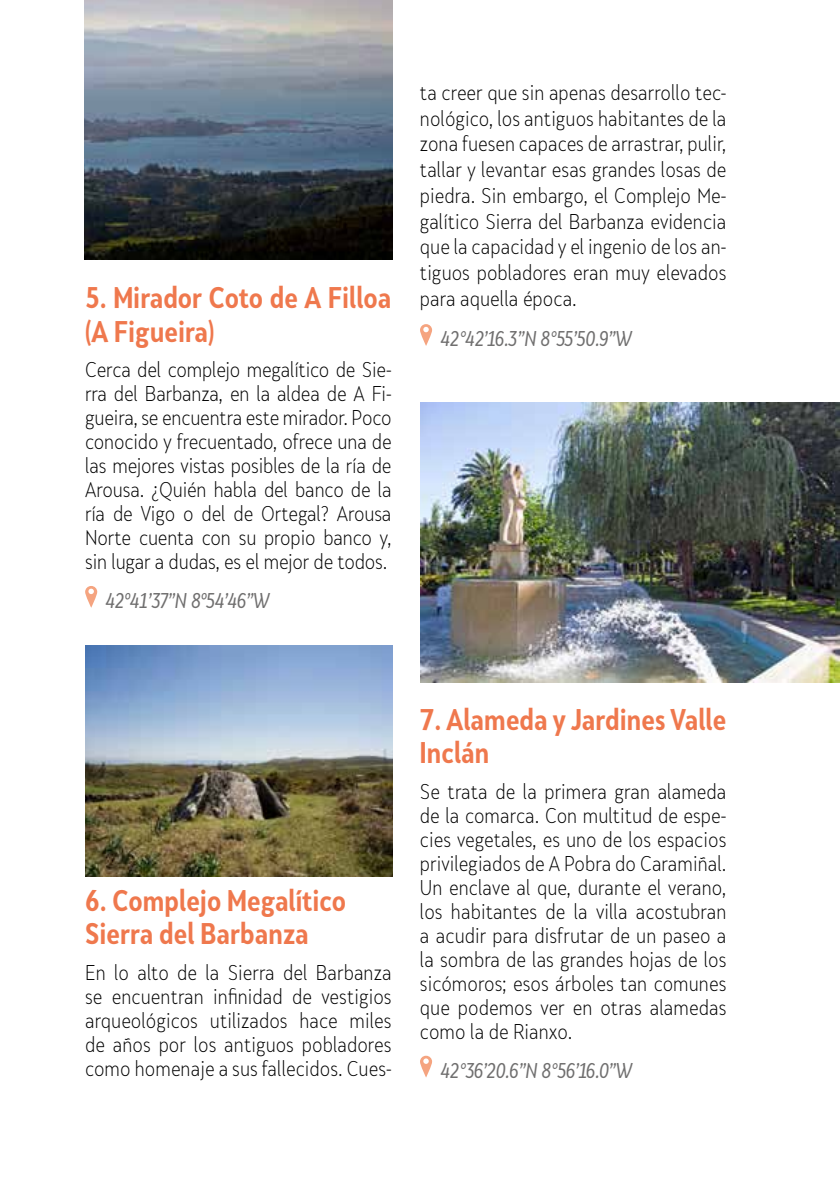
<style>
.page{position:relative;width:840px;height:1191px;background:#fff}
.page>*{position:absolute;margin:0;border:0;box-sizing:border-box;transform-origin:0 0}
.t1{font:700 28px/33.6px "Skola Sans Cn";color:#ef784d}
.t2{font:300 20px/24px "Skola Sans Cn";color:#000;text-align:justify}
.t3{font:italic 20px "Skola Sans Cn";color:#706f6f}
</style>
<div class="page">
<svg style="left:85px;top:586px;width:12px;height:22px"></svg>
<svg style="left:420px;top:324px;width:12px;height:22px"></svg>
<img style="left:84px;top:0;width:308px;height:259px">
<img style="left:420px;top:402px;width:419px;height:280px">
<img style="left:85px;top:645px;width:307px;height:231px">
<svg style="left:420px;top:1055px;width:12px;height:22px"></svg>
<h1 class="t1" style="left:85px;top:280px;width:308px">5. Mirador Coto de A Filloa (A Figueira)</h1>
<p class="t2" style="left:85px;top:357px;width:308px">Cerca del complejo megalítico de Sie&shy;rra del Barbanza, en la aldea de A Fi&shy;gueira, se encuentra este mirador. Poco conocido y frecuentado, ofrece una de las mejores vistas posibles de la ría de Arousa. ¿Quién habla del banco de la ría de Vigo o del de Ortegal? Arousa Norte cuenta con su propio banco y, sin lugar a dudas, es el mejor de todos.</p>
<p class="t3" style="left:105px;top:588px;width:165px">42º41’37’’N 8º54’46’’W</p>
<p class="t2" style="left:420px;top:80px;width:308px;line-height:25.6px">ta creer que sin apenas desarrollo tec&shy;nológico, los antiguos habitantes de la zona fuesen capaces de arrastrar, pulir, tallar y levantar esas grandes losas de piedra. Sin embargo, el Complejo Me&shy;galítico Sierra del Barbanza evidencia que la capacidad y el ingenio de los an&shy;tiguos pobladores eran muy elevados para aquella época.</p>
<p class="t3" style="left:440px;top:326px;width:192px">42°42’16.3”N 8°55’50.9”W</p>
<h1 class="t1" style="left:85px;top:883px;width:262px">6. Complejo Megalítico<br>Sierra del Barbanza</h1>
<p class="t2" style="left:85px;top:960px;width:308px">En lo alto de la Sierra del Barbanza se encuentran infinidad de vestigios arqueológicos utilizados hace miles de años por los antiguos pobladores como homenaje a sus fallecidos. Cues-</p>
<h1 class="t1" style="left:420px;top:702px;width:308px">7. Alameda y Jardines Valle<br>Inclán</h1>
<p class="t2" style="left:420px;top:779px;width:308px">Se trata de la primera gran alameda de la comarca. Con multitud de espe&shy;cies vegetales, es uno de los espacios privilegiados de A Pobra do Caramiñal.<br>Un enclave al que, durante el verano, los habitantes de la villa acostubran a acudir para disfrutar de un paseo a la sombra de las grandes hojas de los sicómoros; esos árboles tan comunes que podemos ver en otras alamedas como la de Rianxo.</p>
<p class="t3" style="left:440px;top:1058px;width:193px">42°36’20.6”N 8°56’16.0”W</p>
</div>
